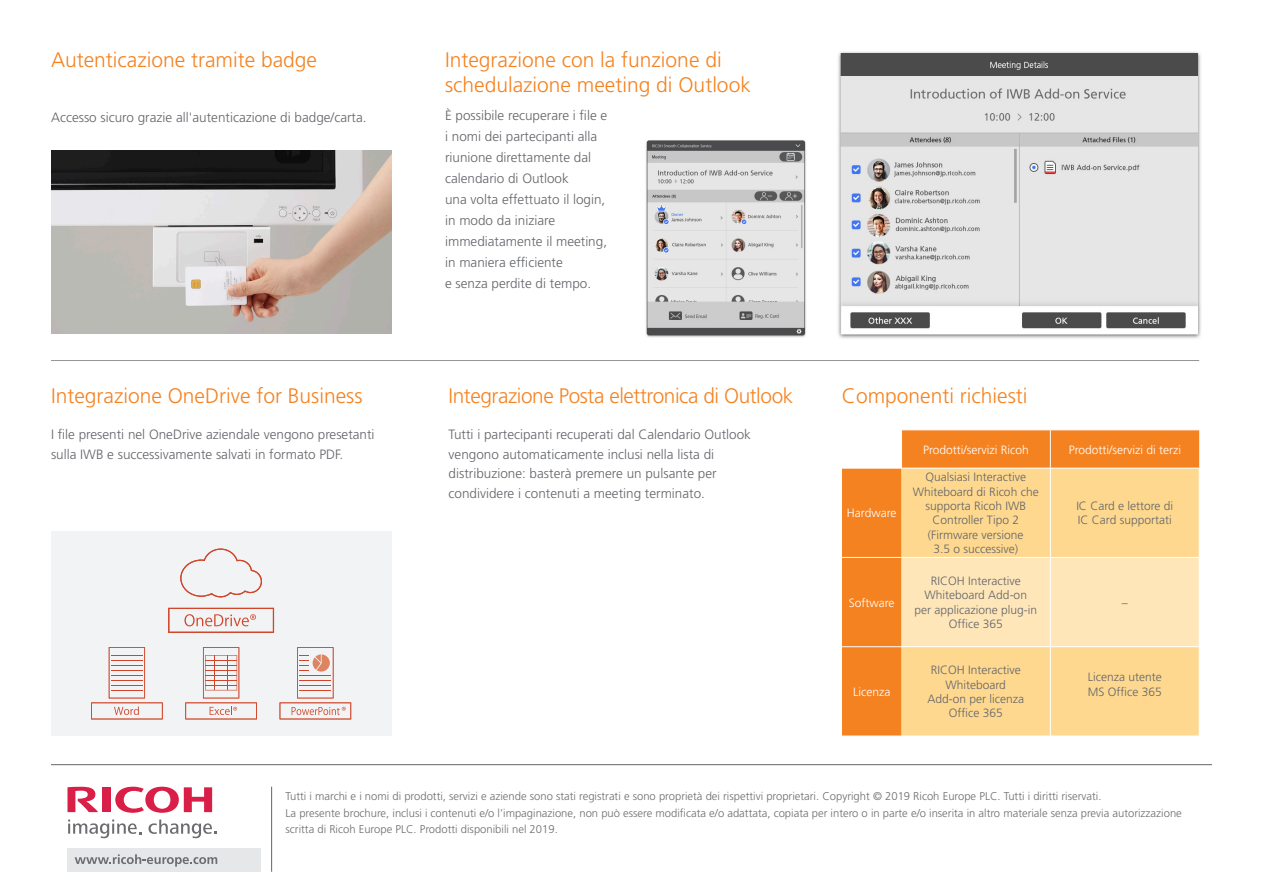
<style>
.page{position:relative;width:1263px;height:893px;background:#fff}
.page>*{position:absolute;margin:0;border:0;box-sizing:border-box;transform-origin:0 0}
.t1{font:300 21px/25.5px "Frutiger";color:#f58220}
.t2{font:300 21px "Frutiger";letter-spacing:-.02em;color:#f58220}
.t3{font:300 13.5px/21px "Frutiger";color:#63656a}
.t4{font:300 12px/14.4px "Frutiger";color:#63656a;text-align:center}
.t5{font:300 12px "Frutiger LT Std";color:#fff}
.t6{font:300 12px "Frutiger";color:#fff}
.t7{font:300 11.25px/16.5px "Frutiger";color:#6c6d70}
</style>
<div class="page">
<hr style="left:51px;top:764px;width:1161px;height:1px;background:#63656a">
<div style="left:68px;top:848px;width:193px;height:24px;background:#e6e7e9"></div>
<svg style="left:75px;top:854px;width:142px;height:13px"></svg>
<svg style="left:115px;top:787px;width:97px;height:26px"></svg>
<div style="left:102px;top:787px;width:8px;height:25px;background:#d91e47"></div>
<svg style="left:67px;top:787px;width:31px;height:25px"></svg>
<svg style="left:68px;top:819px;width:73px;height:20px"></svg>
<svg style="left:148px;top:819px;width:69px;height:20px"></svg>
<hr style="left:271px;top:787px;width:1px;height:85px;background:#63656a">
<img style="left:646px;top:140px;width:160px;height:198px">
<img style="left:838px;top:51px;width:363px;height:288px">
<img style="left:51px;top:151px;width:340px;height:183px">
<svg style="left:842px;top:430px;width:357px;height:306px;background:#f58c33"></svg>
<div style="left:901px;top:469px;width:298px;height:267px;background:#fed88f"></div>
<div style="left:901px;top:558px;width:298px;height:88px;background:#fee6b9"></div>
<hr style="left:842px;top:468px;width:59px;height:1px;background:#fff">
<hr style="left:901px;top:468px;width:149px;height:1px;background:#fff">
<hr style="left:1050px;top:468px;width:149px;height:1px;background:#fff">
<hr style="left:1050px;top:468px;width:1px;height:89px;background:#fff">
<hr style="left:842px;top:557px;width:59px;height:1px;background:#fff">
<hr style="left:901px;top:557px;width:149px;height:1px;background:#fff">
<hr style="left:1050px;top:557px;width:149px;height:1px;background:#fff">
<hr style="left:1050px;top:558px;width:1px;height:88px;background:#fff">
<hr style="left:842px;top:646px;width:59px;height:1px;background:#fff">
<hr style="left:901px;top:646px;width:149px;height:1px;background:#fff">
<hr style="left:1050px;top:646px;width:149px;height:1px;background:#fff">
<hr style="left:1050px;top:647px;width:1px;height:89px;background:#fff">
<hr style="left:901px;top:430px;width:1px;height:38px;background:#fff">
<hr style="left:1050px;top:430px;width:1px;height:38px;background:#fff">
<hr style="left:51px;top:360px;width:1148px;height:1px;background:#939598">
<div style="left:51px;top:531px;width:340px;height:205px;background:#f2f3f4"></div>
<svg style="left:91px;top:647px;width:72px;height:72px"></svg>
<hr style="left:111px;top:655px;width:32px;height:1px;background:#cf462a">
<hr style="left:111px;top:660px;width:32px;height:1px;background:#cf462a">
<hr style="left:111px;top:665px;width:32px;height:1px;background:#cf462a">
<hr style="left:111px;top:670px;width:32px;height:1px;background:#cf462a">
<hr style="left:111px;top:675px;width:32px;height:1px;background:#cf462a">
<hr style="left:111px;top:680px;width:32px;height:1px;background:#cf462a">
<hr style="left:111px;top:685px;width:32px;height:1px;background:#cf462a">
<hr style="left:111px;top:690px;width:32px;height:1px;background:#cf462a">
<svg style="left:185px;top:647px;width:72px;height:72px"></svg>
<hr style="left:214px;top:656px;width:1px;height:34px;background:#cf462a">
<hr style="left:227px;top:656px;width:1px;height:34px;background:#cf462a">
<svg style="left:280px;top:647px;width:71px;height:72px"></svg>
<svg style="left:180px;top:549px;width:82px;height:48px"></svg>
<svg style="left:168px;top:608px;width:106px;height:25px"></svg>
<h1 class="t1" style="left:51px;top:47px;width:268px">Autenticazione tramite badge</h1>
<h1 class="t1" style="left:445px;top:47px;width:307px">Integrazione con la funzione di schedulazione meeting di Outlook</h1>
<p class="t3" style="left:51px;top:107px;width:317px">Accesso sicuro grazie all'autenticazione di badge/carta.</p>
<p class="t3" style="left:445px;top:105px;width:164px">È possibile recuperare i file e i nomi dei partecipanti alla riunione direttamente dal calendario di Outlook<br>una volta effettuato il login, in modo da iniziare immediatamente il meeting, in maniera efficiente<br>e senza perdite di tempo.</p>
<h1 class="t1" style="left:51px;top:383px;width:313px">Integrazione OneDrive for Business</h1>
<p class="t3" style="left:51px;top:425px;width:325px;line-height:19.5px">I file presenti nel OneDrive aziendale vengono presetanti sulla IWB e successivamente salvati in formato PDF.</p>
<h1 class="t2" style="left:449px;top:384px;width:346px">Integrazione Posta elettronica di Outlook</h1>
<p class="t3" style="left:449px;top:425px;width:304px;line-height:19.5px">Tutti i partecipanti recuperati dal Calendario Outlook vengono automaticamente inclusi nella lista di distribuzione: basterà premere un pulsante per condividere i contenuti a meeting terminato.</p>
<h1 class="t1" style="left:842px;top:383px;width:187px">Componenti richiesti</h1>
<p class="t6" style="left:847px;top:506px;width:51px">Hardware</p>
<p class="t5" style="left:923px;top:443px;width:107px">Prodotti/servizi Ricoh</p>
<p class="t5" style="left:1069px;top:443px;width:114px">Prodotti/servizi di terzi</p>
<p class="t4" style="left:913px;top:470px;width:127px">Qualsiasi Interactive<br>Whiteboard di Ricoh che supporta Ricoh IWB<br>Controller Tipo 2 (Firmware versione<br>3.5 o successive)</p>
<p class="t4" style="left:1076px;top:499px;width:98px;text-align:left">IC Card e lettore di<br>IC Card supportati</p>
<p class="t6" style="left:849px;top:596px;width:47px">Software</p>
<p class="t4" style="left:914px;top:574px;width:124px">RICOH Interactive<br>Whiteboard Add-on<br>per applicazione plug-in<br>Office 365</p>
<p class="t4" style="left:1122px;top:595px;width:7px">–</p>
<p class="t6" style="left:853px;top:685px;width:39px">Licenza</p>
<p class="t4" style="left:927px;top:663px;width:98px">RICOH Interactive<br>Whiteboard<br>Add-on per licenza<br>Office 365</p>
<p class="t4" style="left:1088px;top:670px;width:76px;text-align:left">Licenza utente<br>MS Office 365</p>
<p class="t7" style="left:286px;top:788px;width:898px">Tutti i marchi e i nomi di prodotti, servizi e aziende sono stati registrati e sono proprietà dei rispettivi proprietari. Copyright © 2019 Ricoh Europe PLC. Tutti i diritti riservati.<br>La presente brochure, inclusi i contenuti e/o l’impaginazione, non può essere modificata e/o adattata, copiata per intero o in parte e/o inserita in altro materiale senza previa autorizzazione scritta di Ricoh Europe PLC. Prodotti disponibili nel 2019.</p>
</div>
